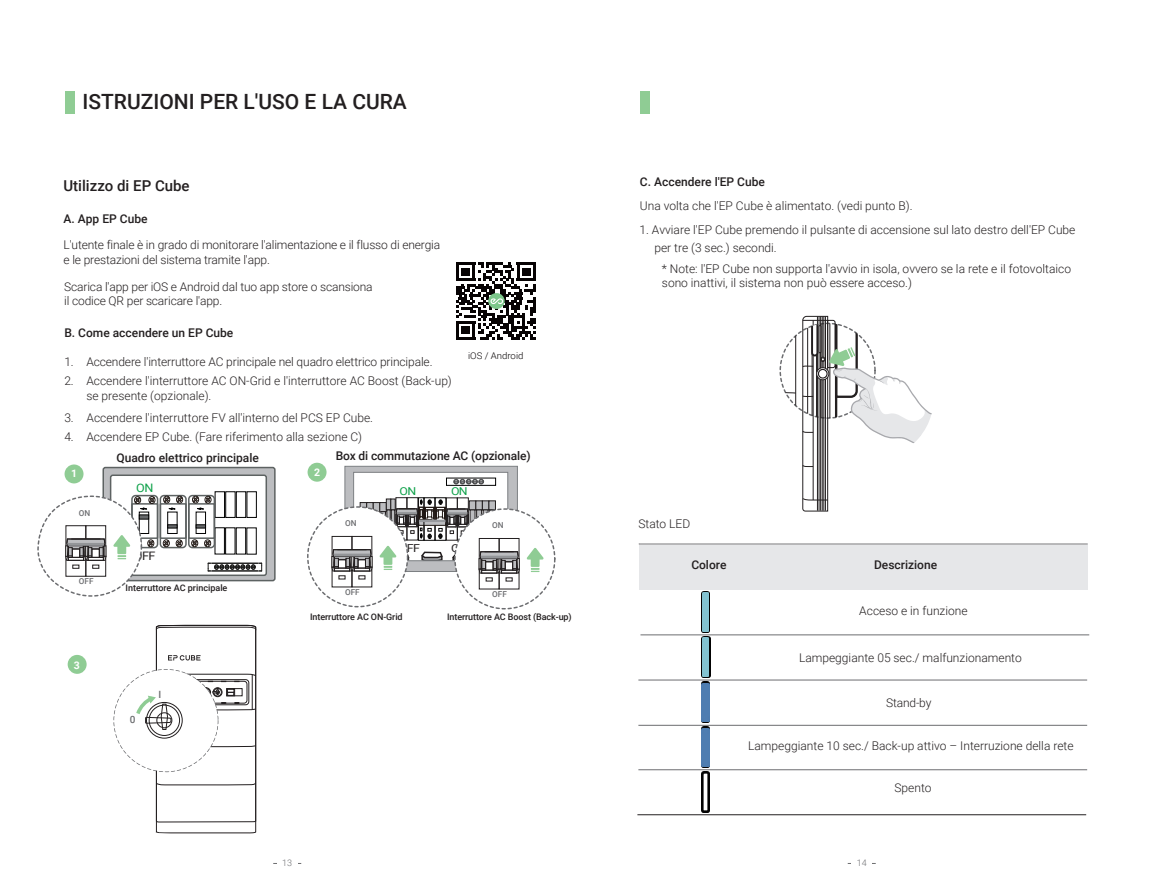
<style>
.page{position:relative;width:1149px;height:893px;background:#fff}
.page>*{position:absolute;margin:0;border:0;box-sizing:border-box;transform-origin:0 0}
.t1{font:500 21px "Roboto";color:#231f20}
.t2{font:500 15px "Roboto";color:#231f20}
.t3{font:300 12px/14.4px "Roboto";color:#231f20}
.t4{font:500 12px "Roboto";color:#231f20}
.t5{font:11.7px "Roboto";color:#231f20;scale:1.08 1}
.t6{font:11.7px "Roboto";color:#0fa14a;scale:1.08 1}
.t7{font:10.95px "Roboto";color:#0fa14a;scale:1.13 1}
.t8{font:10.95px "Roboto";color:#231f20;scale:1.13 1}
.t9{font:700 10.5px "Roboto";color:#fff}
.t10{font:500 10.05px "Roboto";color:#6c6d70}
.t11{font:300 9.3px "Roboto";color:#070304}
.t12{font:500 9px "Roboto";letter-spacing:-.01em;color:#231f20}
.t13{font:300 9px "Roboto";color:#6c6d70}
.t14{font:500 8.25px "Roboto";color:#6c6d70}
</style>
<div class="page">
<div style="left:639px;top:91px;width:10px;height:22px;background:#8fcc94"></div>
<svg style="left:780px;top:316px;width:152px;height:196px"></svg>
<div style="left:66px;top:91px;width:9px;height:22px;background:#8fcc94"></div>
<div style="left:68px;top:655px;width:19px;height:19px;background:#8fcc94;border-radius:50%"></div>
<div style="left:307px;top:463px;width:19px;height:19px;background:#8fcc94;border-radius:50%"></div>
<div style="left:639px;top:544px;width:448px;height:45px;background:#e6e7e9"></div>
<hr style="left:638px;top:680px;width:448px;height:1px;background:#6c6d70">
<hr style="left:638px;top:725px;width:448px;height:1px;background:#6c6d70">
<hr style="left:638px;top:769px;width:448px;height:1px;background:#6c6d70">
<hr style="left:637px;top:814px;width:448px;height:1px;background:#231f20">
<hr style="left:638px;top:544px;width:449px;height:1px;background:#231f20">
<svg style="left:133px;top:624px;width:123px;height:210px"></svg>
<svg style="left:65px;top:464px;width:18px;height:19px"></svg>
<svg style="left:37px;top:468px;width:238px;height:129px"></svg>
<svg style="left:331px;top:466px;width:188px;height:115px"></svg>
<svg style="left:526px;top:548px;width:17px;height:24px"></svg>
<svg style="left:456px;top:262px;width:80px;height:78px"></svg>
<hr style="left:640px;top:635px;width:448px;height:1px;background:#6c6d70">
<img style="left:701px;top:592px;width:8px;height:41px">
<img style="left:701px;top:636px;width:8px;height:42px">
<img style="left:701px;top:682px;width:8px;height:41px">
<img style="left:701px;top:727px;width:8px;height:41px">
<img style="left:701px;top:772px;width:8px;height:41px">
<img style="left:702px;top:593px;width:6px;height:38px">
<img style="left:702px;top:638px;width:6px;height:38px">
<img style="left:701px;top:683px;width:8px;height:39px">
<img style="left:701px;top:728px;width:8px;height:38px">
<h1 class="t1" style="left:82px;top:87px;width:326px">ISTRUZIONI PER L'USO E LA CURA</h1>
<p class="t2" style="left:63px;top:175px;width:128px">Utilizzo di EP Cube</p>
<p class="t4" style="left:63px;top:210px;width:85px">A. App EP Cube</p>
<p class="t3" style="left:63px;top:238px;width:378px">L'utente finale è in grado di monitorare l'alimentazione e il flusso di energia e le prestazioni del sistema tramite l'app.</p>
<p class="t3" style="left:64px;top:279px;width:310px">Scarica l'app per iOS e Android dal tuo app store o scansiona il codice QR per scaricare l'app.</p>
<p class="t4" style="left:64px;top:324px;width:170px">B. Come accendere un EP Cube</p>
<p class="t3" style="left:64px;top:351px;width:11px;line-height:19.2px">1.<br>2.</p>
<p class="t3" style="left:64px;top:408px;width:11px;line-height:19.4px">3.<br>4.</p>
<p class="t3" style="left:86px;top:352px;width:367px;line-height:19.2px">Accendere l'interruttore AC principale nel quadro elettrico principale.<br>Accendere l'interruttore AC ON-Grid e l'interruttore AC Boost (Back-up)</p>
<p class="t3" style="left:86px;top:388px;width:127px">se presente (opzionale).</p>
<p class="t3" style="left:86px;top:429px;width:277px">Accendere EP Cube. (Fare riferimento alla sezione C)</p>
<p class="t3" style="left:86px;top:411px;width:288px">Accendere l'interruttore FV all'interno del PCS EP Cube.</p>
<p class="t11" style="left:468px;top:349px;width:57px">iOS / Android</p>
<p class="t9" style="left:71px;top:466px;width:8px">1</p>
<p class="t14" style="left:79px;top:507px;width:13px">ON</p>
<p class="t14" style="left:79px;top:575px;width:16px">OFF</p>
<p class="t9" style="left:74px;top:658px;width:8px">3</p>
<p class="t4" style="left:116px;top:449px;width:144px">Quadro elettrico principale</p>
<p class="t4" style="left:335px;top:447px;width:196px">Box di commutazione AC (opzionale)</p>
<p class="t6" style="left:136px;top:479px;width:17px">ON</p>
<p class="t5" style="left:134px;top:547px;width:21px">OFF</p>
<p class="t12" style="left:126px;top:582px;width:103px">Interruttore AC principale</p>
<p class="t10" style="left:130px;top:712px;width:7px">0</p>
<p class="t10" style="left:158px;top:688px;width:4px">I</p>
<p class="t9" style="left:314px;top:464px;width:8px">2</p>
<p class="t14" style="left:345px;top:518px;width:13px">ON</p>
<p class="t14" style="left:345px;top:586px;width:16px">OFF</p>
<p class="t7" style="left:399px;top:484px;width:16px">ON</p>
<p class="t8" style="left:399px;top:540px;width:20px">OFF</p>
<p class="t7" style="left:451px;top:484px;width:16px">ON</p>
<p class="t14" style="left:492px;top:520px;width:13px">ON</p>
<p class="t14" style="left:492px;top:588px;width:16px">OFF</p>
<p class="t12" style="left:310px;top:611px;width:94px">Interruttore AC ON-Grid</p>
<p class="t12" style="left:447px;top:611px;width:126px">Interruttore AC Boost (Back-up)</p>
<p class="t4" style="left:639px;top:174px;width:126px">C. Accendere l'EP Cube</p>
<p class="t3" style="left:639px;top:199px;width:274px">Una volta che l'EP Cube è alimentato. (vedi punto B).</p>
<p class="t3" style="left:654px;top:220px;width:422px;line-height:18px;text-indent:-15px">1. Avviare l'EP Cube premendo il pulsante di accensione sul lato destro dell'EP Cube per tre (3 sec.) secondi.</p>
<p class="t3" style="left:661px;top:261px;width:410px">* Note: l'EP Cube non supporta l'avvio in isola, ovvero se la rete e il fotovoltaico sono inattivi, il sistema non può essere acceso.)</p>
<p class="t3" style="left:638px;top:516px;width:53px">Stato LED</p>
<p class="t4" style="left:691px;top:556px;width:37px">Colore</p>
<p class="t4" style="left:873px;top:556px;width:64px">Descrizione</p>
<p class="t3" style="left:859px;top:603px;width:110px">Acceso e in funzione</p>
<p class="t3" style="left:798px;top:650px;width:224px">Lampeggiante 05 sec./ malfunzionamento</p>
<p class="t3" style="left:886px;top:695px;width:47px">Stand-by</p>
<p class="t3" style="left:748px;top:738px;width:327px">Lampeggiante 10 sec./ Back-up attivo – Interruzione della rete</p>
<p class="t3" style="left:894px;top:780px;width:39px">Spento</p>
<p class="t13" style="left:282px;top:857px;width:11px">13</p>
<p class="t13" style="left:856px;top:857px;width:11px">14</p>
</div>
